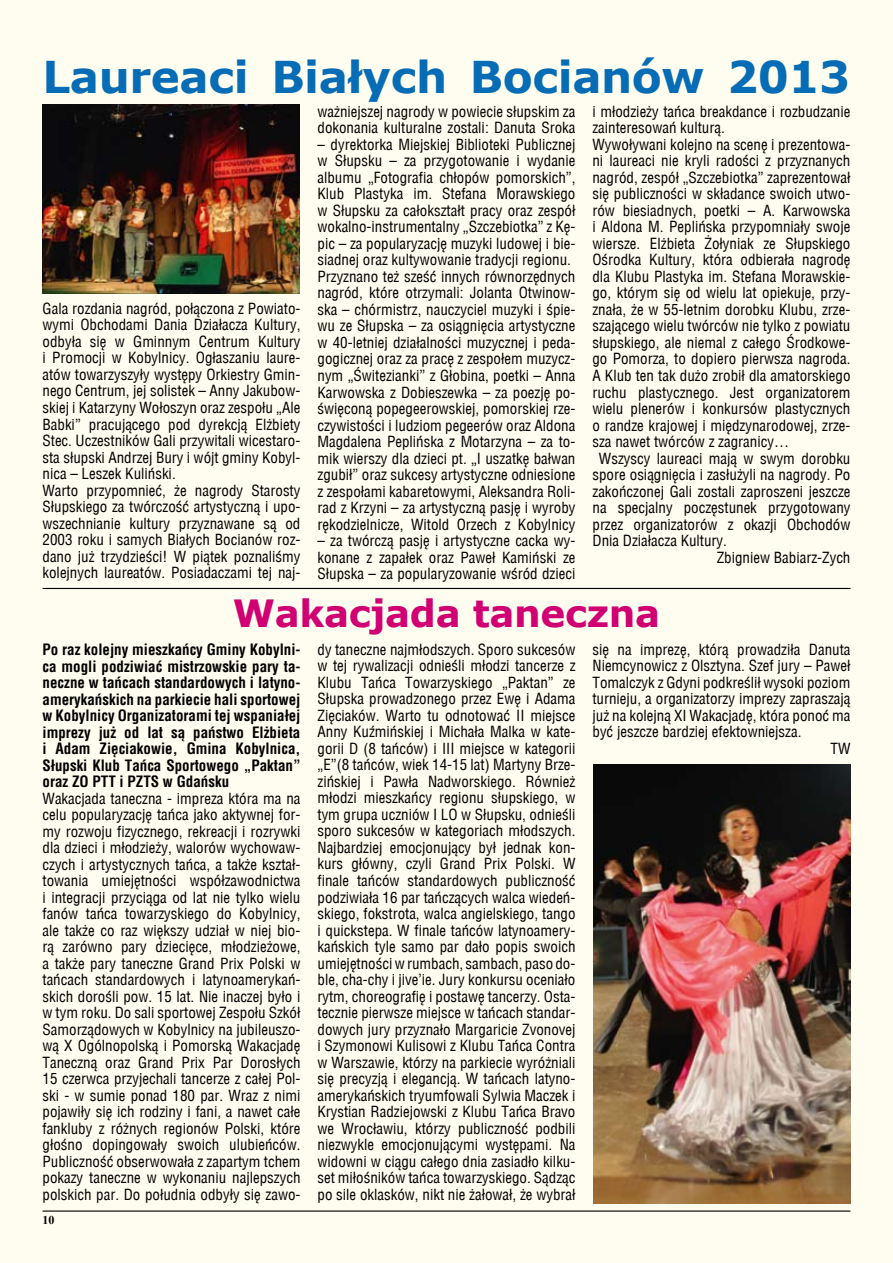
<style>
.page{position:relative;width:893px;height:1263px;background:#fffdef}
.page>*{position:absolute;margin:0;border:0;box-sizing:border-box;transform-origin:0 0}
.t1{font:700 43.8px "Verdana";letter-spacing:-.01em;color:#056cb5}
.t2{font:700 37.5px "Verdana";letter-spacing:-.01em;color:#d00072}
.t3{font:15px/16.5px "Switzerland Condensed";color:#000}
.t4{font:700 15px/16.5px "Switzerland Condensed";color:#000;text-align:justify}
.t5{font:700 12px "Times New Roman";color:#000}
</style>
<div class="page">
<img style="left:43px;top:104px;width:257px;height:190px">
<hr style="left:43px;top:588px;width:807px;height:1px;background:#000">
<img style="left:593px;top:764px;width:257px;height:439px">
<hr style="left:43px;top:1210px;width:807px;height:1px;background:#000">
<h1 class="t1" style="left:43px;top:49px;width:809px">Laureaci Białych Bocianów 2013</h1>
<p class="t3" style="left:43px;top:300px;width:259px">Gala rozdania nagród, połączona z Powiato&shy;wymi Obchodami Dania Działacza Kultury, odbyła się w Gminnym Centrum Kultury i Promocji w Kobylnicy. Ogłaszaniu laure&shy;atów towarzyszyły występy Orkiestry Gmin&shy;nego Centrum, jej solistek – Anny Jakubow&shy;skiej i Katarzyny Wołoszyn oraz zespołu „Ale Babki” pracującego pod dyrekcją Elżbiety Stec. Uczestników Gali przywitali wicestaro&shy;sta słupski Andrzej Bury i wójt gminy Kobyl&shy;nica – Leszek Kuliński.<br>Warto przypomnieć, że nagrody Starosty Słupskiego za twórczość artystyczną i upo&shy;wszechnianie kultury przyznawane są od 2003 roku i samych Białych Bocianów roz&shy;dano już trzydzieści! W piątek poznaliśmy kolejnych laureatów. Posiadaczami tej naj-</p>
<p class="t3" style="left:317px;top:103px;width:259px">ważniejszej nagrody w powiecie słupskim za dokonania kulturalne zostali: Danuta Sroka</p>
<p class="t3" style="left:317px;top:136px;width:259px">– dyrektorka Miejskiej Biblioteki Publicznej w Słupsku – za przygotowanie i wydanie albumu „Fotografia chłopów pomorskich”, Klub Plastyka im. Stefana Morawskiego w Słupsku za całokształt pracy oraz zespół wokalno-instrumentalny „Szczebiotka” z Kę&shy;pic – za popularyzację muzyki ludowej i bie&shy;siadnej oraz kultywowanie tradycji regionu.<br>Przyznano też sześć innych równorzędnych nagród, które otrzymali: Jolanta Otwinow&shy;ska – chórmistrz, nauczyciel muzyki i śpie&shy;wu ze Słupska – za osiągnięcia artystyczne w 40-letniej działalności muzycznej i peda&shy;gogicznej oraz za pracę z zespołem muzycz&shy;nym „Świtezianki” z Głobina, poetki – Anna Karwowska z Dobieszewka – za poezję po&shy;święconą popegeerowskiej, pomorskiej rze&shy;czywistości i ludziom pegeerów oraz Aldona Magdalena Peplińska z Motarzyna – za to&shy;mik wierszy dla dzieci pt. „I uszatkę bałwan zgubił” oraz sukcesy artystyczne odniesione z zespołami kabaretowymi, Aleksandra Roli&shy;rad z Krzyni – za artystyczną pasję i wyroby rękodzielnicze, Witold Orzech z Kobylnicy</p>
<p class="t3" style="left:317px;top:532px;width:259px;text-align:justify">– za twórczą pasję i artystyczne cacka wy&shy;konane z zapałek oraz Paweł Kamiński ze Słupska – za popularyzowanie wśród dzieci</p>
<p class="t3" style="left:592px;top:103px;width:259px">i młodzieży tańca breakdance i rozbudzanie</p>
<p class="t3" style="left:592px;top:120px;width:134px">zainteresowań kulturą.</p>
<p class="t3" style="left:592px;top:136px;width:259px">Wywoływani kolejno na scenę i prezentowa-</p>
<p class="t3" style="left:592px;top:153px;width:259px">ni laureaci nie kryli radości z przyznanych</p>
<p class="t3" style="left:592px;top:169px;width:259px">nagród, zespół „Szczebiotka” zaprezentował</p>
<p class="t3" style="left:592px;top:186px;width:259px">się publiczności w składance swoich utwo-</p>
<p class="t3" style="left:592px;top:202px;width:259px">rów biesiadnych, poetki – A. Karwowska</p>
<p class="t3" style="left:592px;top:219px;width:259px">i Aldona M. Peplińska przypomniały swoje</p>
<p class="t3" style="left:592px;top:235px;width:259px">wiersze. Elżbieta Żołyniak ze Słupskiego</p>
<p class="t3" style="left:592px;top:252px;width:259px">Ośrodka Kultury, która odbierała nagrodę</p>
<p class="t3" style="left:592px;top:268px;width:259px">dla Klubu Plastyka im. Stefana Morawskie-</p>
<p class="t3" style="left:592px;top:285px;width:259px">go, którym się od wielu lat opiekuje, przy-</p>
<p class="t3" style="left:592px;top:301px;width:259px">znała, że w 55-letnim dorobku Klubu, zrze-</p>
<p class="t3" style="left:592px;top:318px;width:259px">szającego wielu twórców nie tylko z powiatu</p>
<p class="t3" style="left:592px;top:334px;width:259px">słupskiego, ale niemal z całego Środkowe-</p>
<p class="t3" style="left:592px;top:351px;width:259px">go Pomorza, to dopiero pierwsza nagroda.</p>
<p class="t3" style="left:592px;top:367px;width:259px">A Klub ten tak dużo zrobił dla amatorskiego</p>
<p class="t3" style="left:592px;top:384px;width:259px">ruchu plastycznego. Jest organizatorem</p>
<p class="t3" style="left:592px;top:400px;width:259px">wielu plenerów i konkursów plastycznych</p>
<p class="t3" style="left:592px;top:417px;width:259px">o randze krajowej i międzynarodowej, zrze-</p>
<p class="t3" style="left:592px;top:433px;width:198px">sza nawet twórców z zagranicy…</p>
<p class="t3" style="left:599px;top:450px;width:253px">Wszyscy laureaci mają w swym dorobku</p>
<p class="t3" style="left:592px;top:466px;width:259px">spore osiągnięcia i zasłużyli na nagrody. Po</p>
<p class="t3" style="left:592px;top:483px;width:259px">zakończonej Gali zostali zaproszeni jeszcze</p>
<p class="t3" style="left:592px;top:499px;width:259px">na specjalny poczęstunek przygotowany</p>
<p class="t3" style="left:592px;top:516px;width:259px">przez organizatorów z okazji Obchodów</p>
<p class="t3" style="left:592px;top:532px;width:136px">Dnia Działacza Kultury.</p>
<p class="t3" style="left:717px;top:549px;width:135px">Zbigniew Babiarz-Zych</p>
<h2 class="t2" style="left:233px;top:590px;width:429px">Wakacjada taneczna</h2>
<p class="t4" style="left:43px;top:641px;width:259px">Po raz kolejny mieszkańcy Gminy Kobylni&shy;ca mogli podziwiać mistrzowskie pary ta&shy;neczne w tańcach standardowych i latyno&shy;amerykańskich na parkiecie hali sportowej w Kobylnicy Organizatorami tej wspaniałej imprezy już od lat są państwo Elżbieta i Adam Zięciakowie, Gmina Kobylnica, Słupski Klub Tańca Sportowego „Paktan” oraz ZO PTT i PZTS w Gdańsku</p>
<p class="t3" style="left:43px;top:790px;width:259px;text-align:justify">Wakacjada taneczna - impreza która ma na celu popularyzację tańca jako aktywnej for&shy;my rozwoju fizycznego, rekreacji i rozrywki dla dzieci i młodzieży, walorów wychowaw&shy;czych i artystycznych tańca, a także kształ&shy;towania umiejętności współzawodnictwa i integracji przyciąga od lat nie tylko wielu fanów tańca towarzyskiego do Kobylnicy, ale także co raz większy udział w niej bio&shy;rą zarówno pary dziecięce, młodzieżowe, a także pary taneczne Grand Prix Polski w tańcach standardowych i latynoamerykań&shy;skich dorośli pow. 15 lat. Nie inaczej było i w tym roku. Do sali sportowej Zespołu Szkół Samorządowych w Kobylnicy na jubileuszo&shy;wą X Ogólnopolską i Pomorską Wakacjadę Taneczną oraz Grand Prix Par Dorosłych 15 czerwca przyjechali tancerze z całej Pol&shy;ski - w sumie ponad 180 par. Wraz z nimi pojawiły się ich rodziny i fani, a nawet całe fankluby z różnych regionów Polski, które głośno dopingowały swoich ulubieńców.<br>Publiczność obserwowała z zapartym tchem pokazy taneczne w wykonaniu najlepszych polskich par. Do południa odbyły się zawo-</p>
<p class="t5" style="left:43px;top:1212px;width:13px">10</p>
<p class="t3" style="left:317px;top:641px;width:259px;text-align:justify">dy taneczne najmłodszych. Sporo sukcesów w tej rywalizacji odnieśli młodzi tancerze z Klubu Tańca Towarzyskiego „Paktan” ze Słupska prowadzonego przez Ewę i Adama Zięciaków. Warto tu odnotować II miejsce Anny Kuźmińskiej i Michała Malka w kate&shy;gorii D (8 tańców) i III miejsce w kategorii „E”(8 tańców, wiek 14-15 lat) Martyny Brze&shy;zińskiej i Pawła Nadworskiego. Również młodzi mieszkańcy regionu słupskiego, w tym grupa uczniów I LO w Słupsku, odnieśli sporo sukcesów w kategoriach młodszych.<br>Najbardziej emocjonujący był jednak kon&shy;kurs główny, czyli Grand Prix Polski. W finale tańców standardowych publiczność podziwiała 16 par tańczących walca wiedeń&shy;skiego, fokstrota, walca angielskiego, tango i quickstepa. W finale tańców latynoamery&shy;kańskich tyle samo par dało popis swoich umiejętności w rumbach, sambach, paso do&shy;ble, cha-chy i jive’ie. Jury konkursu oceniało rytm, choreografię i postawę tancerzy. Osta&shy;tecznie pierwsze miejsce w tańcach standar&shy;dowych jury przyznało Margaricie Zvonovej i Szymonowi Kulisowi z Klubu Tańca Contra w Warszawie, którzy na parkiecie wyróżniali się precyzją i elegancją. W tańcach latyno&shy;amerykańskich tryumfowali Sylwia Maczek i Krystian Radziejowski z Klubu Tańca Bravo we Wrocławiu, którzy publiczność podbili niezwykle emocjonującymi występami. Na widowni w ciągu całego dnia zasiadło kilku&shy;set miłośników tańca towarzyskiego. Sądząc po sile oklasków, nikt nie żałował, że wybrał</p>
<p class="t3" style="left:592px;top:641px;width:259px">się na imprezę, którą prowadziła Danuta</p>
<p class="t3" style="left:592px;top:658px;width:259px">Niemcynowicz z Olsztyna. Szef jury – Paweł</p>
<p class="t3" style="left:592px;top:674px;width:259px">Tomalczyk z Gdyni podkreślił wysoki poziom</p>
<p class="t3" style="left:592px;top:691px;width:259px">turnieju, a organizatorzy imprezy zapraszają</p>
<p class="t3" style="left:592px;top:707px;width:259px">już na kolejną XI Wakacjadę, która ponoć ma</p>
<p class="t3" style="left:592px;top:724px;width:210px">być jeszcze bardziej efektowniejsza.</p>
<p class="t3" style="left:830px;top:740px;width:21px">TW</p>
</div>
